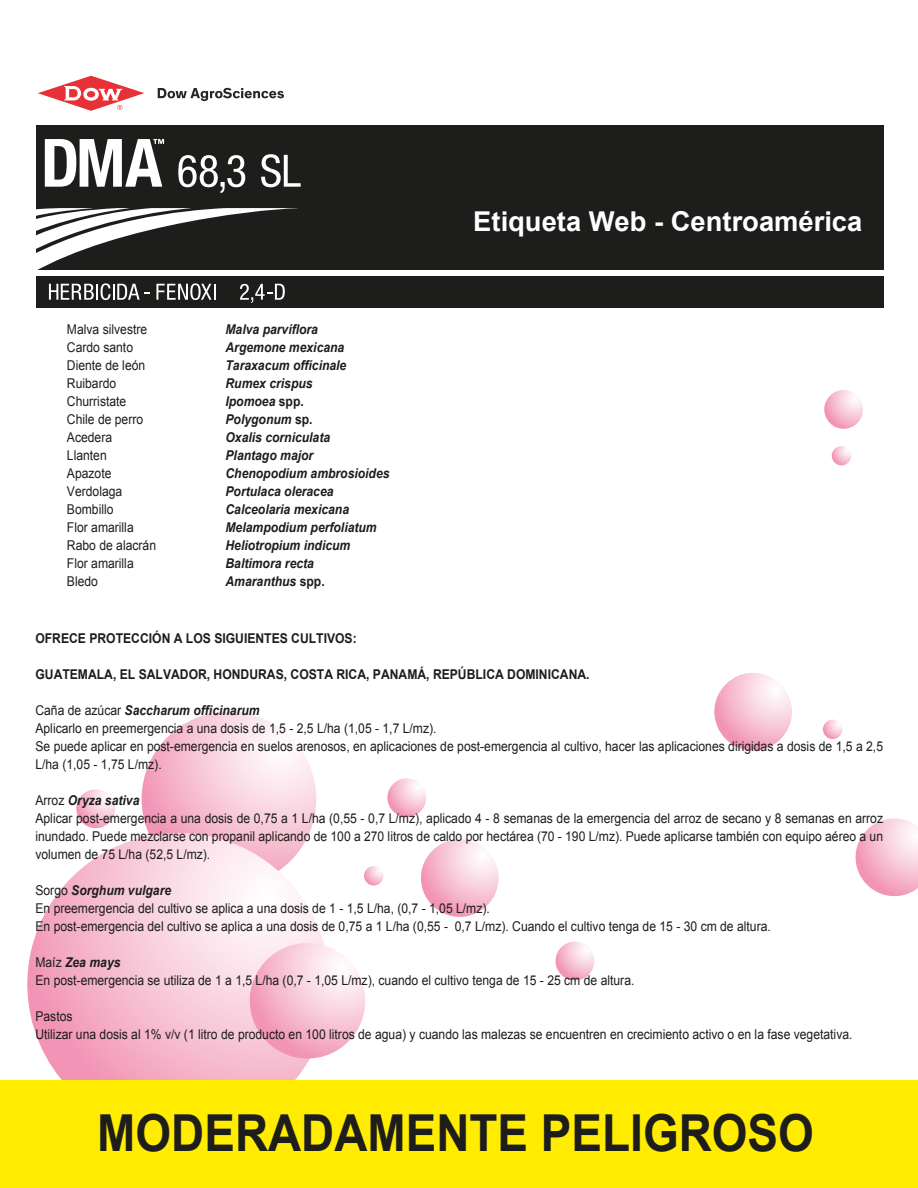
<style>
.page{position:relative;width:918px;height:1188px;background:#fff}
.page>*{position:absolute;margin:0;border:0;box-sizing:border-box;transform-origin:0 0}
.t1{font:700 51px "Arial";color:#1d1d1b;scale:.9 1}
.t2{font:700 27.3px "Arial";color:#fff}
.t3{font:13.5px/18px "Arial";color:#1d1d1b;scale:.9 1}
.t4{font:italic 700 13.5px "Arial";color:#1d1d1b;scale:.9 1}
.t5{font:700 13.5px "Arial";color:#1d1d1b;scale:.9 1}
.s1{font-style:normal}
.s2{font-weight:700;font-style:italic}
</style>
<div class="page">
<svg style="left:142px;top:712px;width:174px;height:174px;background:#f8cbda"></svg>
<svg style="left:27px;top:833px;width:303px;height:302px;background:#f7c7d6"></svg>
<svg style="left:250px;top:943px;width:115px;height:116px;background:#f7c3d4"></svg>
<svg style="left:421px;top:839px;width:78px;height:78px;background:#f7c4d5"></svg>
<svg style="left:714px;top:673px;width:78px;height:78px;background:#f7c4d5"></svg>
<svg style="left:856px;top:818px;width:62px;height:78px"></svg>
<svg style="left:387px;top:778px;width:39px;height:39px"></svg>
<svg style="left:556px;top:942px;width:38px;height:38px"></svg>
<svg style="left:76px;top:789px;width:39px;height:39px"></svg>
<svg style="left:824px;top:390px;width:39px;height:39px"></svg>
<svg style="left:832px;top:446px;width:19px;height:19px"></svg>
<svg style="left:823px;top:720px;width:19px;height:19px"></svg>
<svg style="left:364px;top:866px;width:19px;height:20px"></svg>
<div style="left:0;top:1081px;width:918px;height:107px;background:#ffec00"></div>
<div style="left:37px;top:125px;width:847px;height:182px;background:#1d1d1b"></div>
<div style="left:36px;top:270px;width:852px;height:6px;background:#fff"></div>
<svg style="left:158px;top:88px;width:126px;height:13px"></svg>
<svg style="left:38px;top:76px;width:106px;height:35px"></svg>
<svg style="left:36px;top:208px;width:262px;height:95px"></svg>
<svg style="left:45px;top:139px;width:119px;height:48px"></svg>
<svg style="left:178px;top:155px;width:67px;height:38px"></svg>
<svg style="left:261px;top:154px;width:40px;height:33px"></svg>
<p class="t3" style="left:67px;top:320px;width:91px">Malva silvestre</p>
<p class="t4" style="left:226px;top:320px;width:104px">Malva parviflora</p>
<p class="t3" style="left:67px;top:338px;width:75px">Cardo santo</p>
<p class="t4" style="left:226px;top:338px;width:134px">Argemone mexicana</p>
<p class="t3" style="left:67px;top:356px;width:89px">Diente de león</p>
<p class="t4" style="left:226px;top:356px;width:136px">Taraxacum officinale</p>
<p class="t3" style="left:67px;top:374px;width:56px">Ruibardo</p>
<p class="t4" style="left:226px;top:374px;width:98px">Rumex crispus</p>
<p class="t3" style="left:67px;top:392px;width:68px">Churristate</p>
<p class="t4" style="left:226px;top:392px;width:89px">Ipomoea <span class="s1">spp.</span></p>
<p class="t3" style="left:67px;top:410px;width:86px">Chile de perro</p>
<p class="t4" style="left:226px;top:410px;width:98px">Polygonum <span class="s1">sp.</span></p>
<p class="t3" style="left:67px;top:428px;width:52px">Acedera</p>
<p class="t4" style="left:226px;top:428px;width:118px">Oxalis corniculata</p>
<p class="t3" style="left:67px;top:446px;width:46px">Llanten</p>
<p class="t4" style="left:226px;top:446px;width:99px">Plantago major</p>
<p class="t3" style="left:67px;top:464px;width:51px">Apazote</p>
<p class="t4" style="left:226px;top:464px;width:184px">Chenopodium ambrosioides</p>
<p class="t3" style="left:67px;top:482px;width:63px">Verdolaga</p>
<p class="t4" style="left:226px;top:482px;width:122px">Portulaca oleracea</p>
<p class="t3" style="left:67px;top:500px;width:53px">Bombillo</p>
<p class="t4" style="left:226px;top:500px;width:139px">Calceolaria mexicana</p>
<p class="t3" style="left:67px;top:518px;width:76px">Flor amarilla</p>
<p class="t4" style="left:226px;top:518px;width:170px">Melampodium perfoliatum</p>
<p class="t3" style="left:67px;top:536px;width:101px">Rabo de alacrán</p>
<p class="t4" style="left:226px;top:536px;width:140px">Heliotropium indicum</p>
<p class="t3" style="left:67px;top:554px;width:76px">Flor amarilla</p>
<p class="t4" style="left:226px;top:554px;width:100px">Baltimora recta</p>
<p class="t3" style="left:67px;top:572px;width:36px">Bledo</p>
<p class="t4" style="left:226px;top:572px;width:112px">Amaranthus <span class="s1">spp.</span></p>
<h2 class="t2" style="left:473px;top:203px;width:391px">Etiqueta Web - Centroamérica</h2>
<p class="t5" style="left:35px;top:630px;width:359px">OFRECE PROTECCIÓN A LOS SIGUIENTES CULTIVOS:</p>
<p class="t5" style="left:35px;top:666px;width:617px">GUATEMALA, EL SALVADOR, HONDURAS, COSTA RICA, PANAMÁ, REPÚBLICA DOMINICANA.</p>
<p class="t3" style="left:35px;top:702px;width:943px">Caña de azúcar <span class="s2">Saccharum officinarum<br></span>Aplicarlo en preemergencia a una dosis de 1,5 - 2,5 L/ha (1,05 - 1,7 L/mz).<br>Se puede aplicar en post-emergencia en suelos arenosos, en aplicaciones de post-emergencia al cultivo, hacer las aplicaciones dirigidas a dosis de 1,5 a 2,5<br>L/ha (1,05 - 1,75 L/mz).</p>
<p class="t3" style="left:35px;top:792px;width:943px">Arroz <span class="s2">Oryza sativa<br></span>Aplicar post-emergencia a una dosis de 0,75 a 1 L/ha (0,55 - 0,7 L/mz), aplicado 4 - 8 semanas de la emergencia del arroz de secano y 8 semanas en arroz inundado. Puede mezclarse con propanil aplicando de 100 a 270 litros de caldo por hectárea (70 - 190 L/mz). Puede aplicarse también con equipo aéreo a un volumen de 75 L/ha (52,5 L/mz).</p>
<p class="t3" style="left:35px;top:882px;width:819px">Sorgo <span class="s2">Sorghum vulgare<br></span>En preemergencia del cultivo se aplica a una dosis de 1 - 1,5 L/ha, (0,7 - 1,05 L/mz).<br>En post-emergencia del cultivo se aplica a una dosis de 0,75 a 1 L/ha (0,55 - 0,7 L/mz). Cuando el cultivo tenga de 15 - 30 cm de altura.</p>
<p class="t3" style="left:35px;top:954px;width:667px">Maíz <span class="s2">Zea mays<br></span>En post-emergencia se utiliza de 1 a 1,5 L/ha (0,7 - 1,05 L/mz), cuando el cultivo tenga de 15 - 25 cm de altura.</p>
<p class="t3" style="left:35px;top:1008px;width:909px">Pastos<br>Utilizar una dosis al 1% v/v (1 litro de producto en 100 litros de agua) y cuando las malezas se encuentren en crecimiento activo o en la fase vegetativa.</p>
<h1 class="t1" style="left:97px;top:1099px;width:798px">MODERADAMENTE PELIGROSO</h1>
</div>
